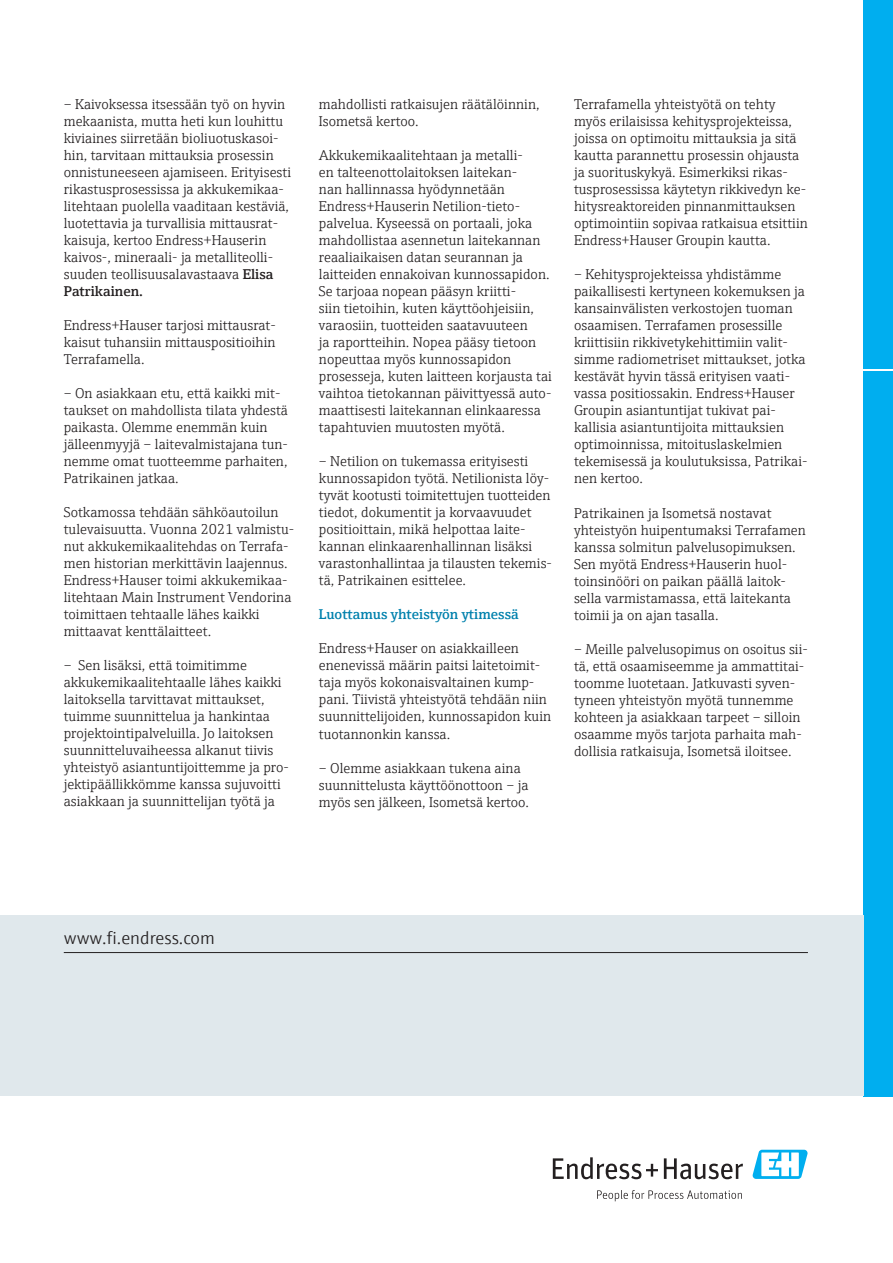
<style>
.page{position:relative;width:893px;height:1263px;background:#fff}
.page>*{position:absolute;margin:0;border:0;box-sizing:border-box;transform-origin:0 0}
.t1{font:300 18px "E+H Sans";color:#231f20}
.t2{font:300 14.25px/17px "E+H Serif";color:#231f20}
.t3{font:600 14.25px "E+H Serif";color:#0081ad}
.s1{font-weight:600}
</style>
<div class="page">
<svg style="left:553px;top:1157px;width:105px;height:22px"></svg>
<svg style="left:664px;top:1158px;width:79px;height:21px"></svg>
<svg style="left:597px;top:1190px;width:145px;height:11px"></svg>
<svg style="left:752px;top:1150px;width:56px;height:29px"></svg>
<div style="left:863px;top:0;width:30px;height:369px;background:#00aeef"></div>
<div style="left:863px;top:371px;width:30px;height:725px;background:#00aeef"></div>
<div style="left:0;top:915px;width:863px;height:181px;background:#e0e8ec"></div>
<hr style="left:64px;top:952px;width:744px;height:1px;background:#231f20">
<p class="t2" style="left:64px;top:94px;width:229px">– Kaivoksessa itsessään työ on hyvin mekaanista, mutta heti kun louhittu kiviaines siirretään bioliuotuskasoi&shy;hin, tarvitaan mittauksia prosessin onnistuneeseen ajamiseen. Erityisesti rikastusprosessissa ja akkukemikaa&shy;litehtaan puolella vaaditaan kestäviä, luotettavia ja turvallisia mittausrat&shy;kaisuja, kertoo Endress+Hauserin kaivos-, mineraali- ja metalliteolli&shy;suuden teollisuusalavastaava <span class="s1">Elisa Patrikainen.</span></p>
<p class="t2" style="left:64px;top:316px;width:214px;text-align:justify">Endress+Hauser tarjosi mittausrat&shy;kaisut tuhansiin mittauspositioihin Terrafamella.</p>
<p class="t2" style="left:64px;top:384px;width:226px">– On asiakkaan etu, että kaikki mit&shy;taukset on mahdollista tilata yhdestä paikasta. Olemme enemmän kuin jälleenmyyjä – laitevalmistajana tun&shy;nemme omat tuotteemme parhaiten, Patrikainen jatkaa.</p>
<p class="t2" style="left:64px;top:503px;width:232px">Sotkamossa tehdään sähköautoilun tulevaisuutta. Vuonna 2021 valmistu&shy;nut akkukemikaalitehdas on Terrafa&shy;men historian merkittävin laajennus.<br>Endress+Hauser toimi akkukemikaa&shy;litehtaan Main Instrument Vendorina toimittaen tehtaalle lähes kaikki mittaavat kenttälaitteet.</p>
<p class="t2" style="left:64px;top:656px;width:227px">– Sen lisäksi, että toimitimme akkukemikaalitehtaalle lähes kaikki laitoksella tarvittavat mittaukset, tuimme suunnittelua ja hankintaa projektointipalveluilla. Jo laitoksen suunnitteluvaiheessa alkanut tiivis yhteistyö asiantuntijoittemme ja pro&shy;jektipäällikkömme kanssa sujuvoitti asiakkaan ja suunnittelijan työtä ja</p>
<p class="t2" style="left:319px;top:95px;width:222px">mahdollisti ratkaisujen räätälöinnin,<br>Isometsä kertoo.</p>
<p class="t2" style="left:319px;top:146px;width:235px">Akkukemikaalitehtaan ja metalli-<br>en talteenottolaitoksen laitekan-<br>nan hallinnassa hyödynnetään Endress+Hauserin Netilion-tieto&shy;palvelua. Kyseessä on portaali, joka mahdollistaa asennetun laitekannan reaaliaikaisen datan seurannan ja laitteiden ennakoivan kunnossapidon.<br>Se tarjoaa nopean pääsyn kriitti-<br>siin tietoihin, kuten käyttöohjeisiin, varaosiin, tuotteiden saatavuuteen<br>ja raportteihin. Nopea pääsy tietoon nopeuttaa myös kunnossapidon prosesseja, kuten laitteen korjausta tai vaihtoa tietokannan päivittyessä auto&shy;maattisesti laitekannan elinkaaressa tapahtuvien muutosten myötä.</p>
<p class="t2" style="left:319px;top:452px;width:235px">– Netilion on tukemassa erityisesti kunnossapidon työtä. Netilionista löy&shy;tyvät kootusti toimitettujen tuotteiden tiedot, dokumentit ja korvaavuudet positioittain, mikä helpottaa laite&shy;kannan elinkaarenhallinnan lisäksi varastonhallintaa ja tilausten tekemis&shy;tä, Patrikainen esittelee.</p>
<p class="t3" style="left:319px;top:604px;width:201px">Luottamus yhteistyön ytimessä</p>
<p class="t2" style="left:319px;top:639px;width:234px">Endress+Hauser on asiakkailleen enenevissä määrin paitsi laitetoimit&shy;taja myös kokonaisvaltainen kump&shy;pani. Tiivistä yhteistyötä tehdään niin suunnittelijoiden, kunnossapidon kuin tuotannonkin kanssa.</p>
<p class="t2" style="left:319px;top:758px;width:212px">– Olemme asiakkaan tukena aina suunnittelusta käyttöönottoon – ja myös sen jälkeen, Isometsä kertoo.</p>
<p class="t2" style="left:574px;top:95px;width:235px">Terrafamella yhteistyötä on tehty myös erilaisissa kehitysprojekteissa, joissa on optimoitu mittauksia ja sitä kautta parannettu prosessin ohjausta ja suorituskykyä. Esimerkiksi rikas&shy;tusprosessissa käytetyn rikkivedyn ke&shy;hitysreaktoreiden pinnanmittauksen optimointiin sopivaa ratkaisua etsittiin Endress+Hauser Groupin kautta.</p>
<p class="t2" style="left:574px;top:265px;width:235px">– Kehitysprojekteissa yhdistämme paikallisesti kertyneen kokemuksen ja kansainvälisten verkostojen tuoman osaamisen. Terrafamen prosessille kriittisiin rikkivetykehittimiin valit&shy;simme radiometriset mittaukset, jotka kestävät hyvin tässä erityisen vaati&shy;vassa positiossakin. Endress+Hauser Groupin asiantuntijat tukivat pai&shy;kallisia asiantuntijoita mittauksien optimoinnissa, mitoituslaskelmien tekemisessä ja koulutuksissa, Patrikai&shy;nen kertoo.</p>
<p class="t2" style="left:574px;top:503px;width:233px">Patrikainen ja Isometsä nostavat yhteistyön huipentumaksi Terrafamen kanssa solmitun palvelusopimuksen.<br>Sen myötä Endress+Hauserin huol&shy;toinsinööri on paikan päällä laitok&shy;sella varmistamassa, että laitekanta toimii ja on ajan tasalla.</p>
<p class="t2" style="left:574px;top:639px;width:235px">– Meille palvelusopimus on osoitus sii&shy;tä, että osaamiseemme ja ammattitai&shy;toomme luotetaan. Jatkuvasti syven&shy;tyneen yhteistyön myötä tunnemme kohteen ja asiakkaan tarpeet – silloin osaamme myös tarjota parhaita mah&shy;dollisia ratkaisuja, Isometsä iloitsee.</p>
<p class="t1" style="left:64px;top:924px;width:153px">www.fi.endress.com</p>
</div>
